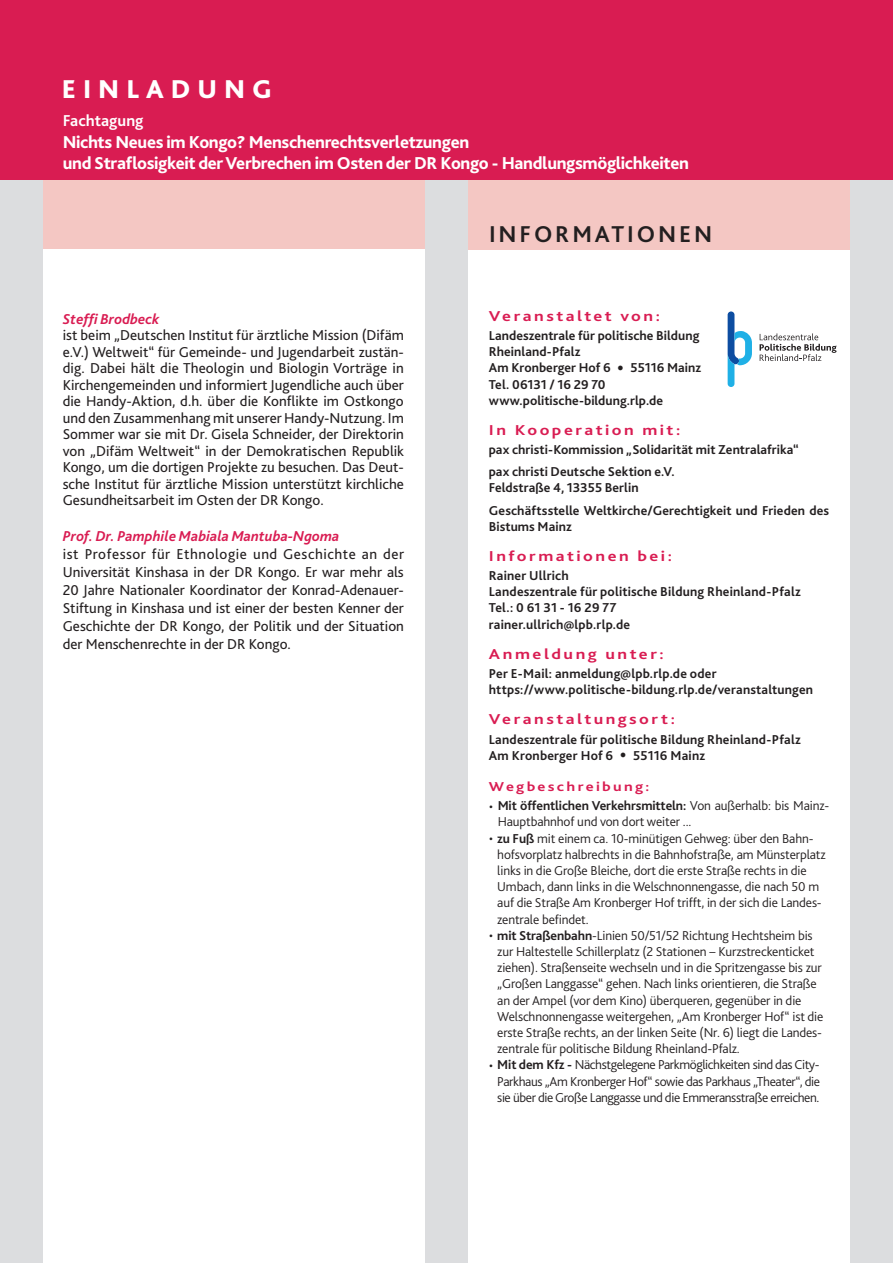
<style>
.page{position:relative;width:893px;height:1263px;background:#fff}
.page>*{position:absolute;margin:0;border:0;box-sizing:border-box;transform-origin:0 0}
.t1{font:700 34.5px "Bliss 2";color:#231f20}
.t2{font:800 27px "Bliss 2";letter-spacing:.26em;color:#fff}
.t3{font:700 24px "Bliss 2";letter-spacing:.12em;color:#231f20}
.t4{font:800 18px/21.6px "Bliss 2";letter-spacing:-.02em;color:#fff}
.t5{font:700 16.5px "Bliss 2";color:#fff}
.t6{font:15px/16.5px "Bliss 2";color:#231f20;text-align:justify}
.t7{font:700 15px "Bliss 2";letter-spacing:.14em;color:#d91c52;scale:1.2 1}
.t8{font:italic 700 15px "Bliss 2";color:#d91c52}
.t9{font:300 13.5px/16.2px "Bliss 2";letter-spacing:-.01em;color:#231f20}
.t10{font:700 13.5px/16.2px "Bliss 2";letter-spacing:.01em;color:#231f20}
.t11{font:700 13.5px "Bliss 2";letter-spacing:.14em;color:#d91c52;scale:1.2 1}
.s1{font-weight:700}
</style>
<div class="page">
<div style="left:468px;top:151px;width:423px;height:99px;background:#f4c7c3"></div>
<div style="left:20px;top:150px;width:423px;height:99px;background:#f4c7c3"></div>
<div style="left:850px;top:0;width:43px;height:1263px;background:#dcdddf"></div>
<div style="left:0;top:164px;width:43px;height:1099px;background:#dcdddf"></div>
<div style="left:425px;top:0;width:43px;height:1263px;background:#dcdddf"></div>
<div style="left:0;top:0;width:893px;height:179px;background:#d91c52"></div>
<svg style="left:760px;top:333px;width:77px;height:28px"></svg>
<svg style="left:728px;top:311px;width:24px;height:76px"></svg>
<p class="t2" style="left:62px;top:72px;width:212px">EINLADUNG</p>
<p class="t5" style="left:63px;top:110px;width:82px">Fachtagung</p>
<p class="t4" style="left:63px;top:130px;width:628px">Nichts Neues im Kongo? Menschenrechtsverletzungen<br>und Straflosigkeit der Verbrechen im Osten der DR Kongo - Handlungsmöglichkeiten</p>
<p class="t8" style="left:63px;top:310px;width:98px">Steffi Brodbeck</p>
<p class="t6" style="left:63px;top:327px;width:343px">ist beim „Deutschen Institut für ärztliche Mission (Difäm e.V.) Weltweit“ für Gemeinde- und Jugendarbeit zustän&shy;dig. Dabei hält die Theologin und Biologin Vorträge in Kirchengemeinden und informiert Jugendliche auch über die Handy-Aktion, d.h. über die Konflikte im Ostkongo und den Zusammenhang mit unserer Handy-Nutzung. Im Sommer war sie mit Dr. Gisela Schneider, der Direktorin von „Difäm Weltweit“ in der Demokratischen Republik Kongo, um die dortigen Projekte zu besuchen. Das Deut&shy;sche Institut für ärztliche Mission unterstützt kirchliche Gesundheitsarbeit im Osten der DR Kongo.</p>
<p class="t8" style="left:63px;top:527px;width:278px">Prof. Dr. Pamphile Mabiala Mantuba-Ngoma</p>
<p class="t6" style="left:63px;top:545px;width:343px;line-height:18px">ist Professor für Ethnologie und Geschichte an der Universität Kinshasa in der DR Kongo. Er war mehr als 20 Jahre Nationaler Koordinator der Konrad-Adenauer-Stiftung in Kinshasa und ist einer der besten Kenner der Geschichte der DR Kongo, der Politik und der Situation der Menschenrechte in der DR Kongo.</p>
<p class="t3" style="left:489px;top:219px;width:225px">INFORMATIONEN</p>
<p class="t7" style="left:489px;top:306px;width:144px">Veranstaltet von:</p>
<p class="t10" style="left:489px;top:327px;width:212px">Landeszentrale für politische Bildung</p>
<p class="t10" style="left:489px;top:343px;width:93px">Rheinland-Pfalz</p>
<p class="t10" style="left:489px;top:359px;width:123px">Am Kronberger Hof 6</p>
<p class="t1" style="left:616px;top:337px;width:10px">.</p>
<p class="t10" style="left:630px;top:359px;width:72px">55116 Mainz</p>
<p class="t10" style="left:489px;top:376px;width:118px">Tel. 06131 / 16 29 70</p>
<p class="t10" style="left:489px;top:392px;width:176px">www.politische-bildung.rlp.de</p>
<p class="t7" style="left:489px;top:420px;width:161px">In Kooperation mit:</p>
<p class="t10" style="left:489px;top:441px;width:311px">pax christi-Kommission „Solidarität mit Zentralafrika“</p>
<p class="t10" style="left:489px;top:463px;width:187px">pax christi Deutsche Sektion e.V.</p>
<p class="t10" style="left:489px;top:479px;width:151px">Feldstraße 4, 13355 Berlin</p>
<p class="t10" style="left:489px;top:502px;width:342px">Geschäftsstelle Weltkirche/Gerechtigkeit und Frieden des<br>Bistums Mainz</p>
<p class="t7" style="left:489px;top:546px;width:154px">Informationen bei:</p>
<p class="t10" style="left:489px;top:567px;width:81px">Rainer Ullrich</p>
<p class="t10" style="left:489px;top:583px;width:314px">Landeszentrale für politische Bildung Rheinland-Pfalz</p>
<p class="t10" style="left:489px;top:599px;width:129px">Tel.: 0 61 31 - 16 29 77</p>
<p class="t10" style="left:489px;top:616px;width:143px">rainer.ullrich@lpb.rlp.de</p>
<p class="t7" style="left:489px;top:644px;width:147px">Anmeldung unter:</p>
<p class="t10" style="left:489px;top:665px;width:326px">Per E-Mail: anmeldung@lpb.rlp.de oder https://www.politische-bildung.rlp.de/veranstaltungen</p>
<p class="t7" style="left:489px;top:710px;width:157px">Veranstaltungsort:</p>
<p class="t10" style="left:489px;top:730px;width:314px">Landeszentrale für politische Bildung Rheinland-Pfalz</p>
<p class="t10" style="left:489px;top:747px;width:126px">Am Kronberger Hof 6</p>
<p class="t1" style="left:619px;top:724px;width:10px">.</p>
<p class="t10" style="left:633px;top:747px;width:73px">55116 Mainz</p>
<p class="t11" style="left:489px;top:778px;width:135px">Wegbeschreibung:</p>
<p class="t9" style="left:498px;top:797px;width:333px;text-indent:-9px"><sup>.</sup> <span class="s1">Mit öffentlichen Verkehrsmitteln:</span> Von außerhalb: bis Mainz-<br>Hauptbahnhof und von dort weiter ...</p>
<p class="t9" style="left:497px;top:829px;width:330px;text-indent:-8px"><sup>.</sup> <span class="s1">zu Fuß</span> mit einem ca. 10-minütigen Gehweg: über den Bahn&shy;hofsvorplatz halbrechts in die Bahnhofstraße, am Münsterplatz links in die Große Bleiche, dort die erste Straße rechts in die Umbach, dann links in die Welschnonnengasse, die nach 50 m auf die Straße Am Kronberger Hof trifft, in der sich die Landes&shy;zentrale befindet.</p>
<p class="t9" style="left:497px;top:927px;width:328px;text-indent:-8px"><sup>.</sup> <span class="s1">mit Straßenbahn</span>-Linien 50/51/52 Richtung Hechtsheim bis zur Haltestelle Schillerplatz (2 Stationen – Kurzstreckenticket ziehen). Straßenseite wechseln und in die Spritzengasse bis zur „Großen Langgasse“ gehen. Nach links orientieren, die Straße an der Ampel (vor dem Kino) überqueren, gegenüber in die Welschnonnengasse weitergehen, „Am Kronberger Hof“ ist die erste Straße rechts, an der linken Seite (Nr. 6) liegt die Landes&shy;zentrale für politische Bildung Rheinland-Pfalz.</p>
<p class="t9" style="left:497px;top:1056px;width:324px;text-align:justify;text-indent:-8px"><sup>.</sup> <span class="s1">Mit dem Kfz -</span> Nächstgelegene Parkmöglichkeiten sind das City-Parkhaus „Am Kronberger Hof“ sowie das Parkhaus „Theater“, die sie über die Große Langgasse und die Emmeransstraße erreichen.</p>
</div>
